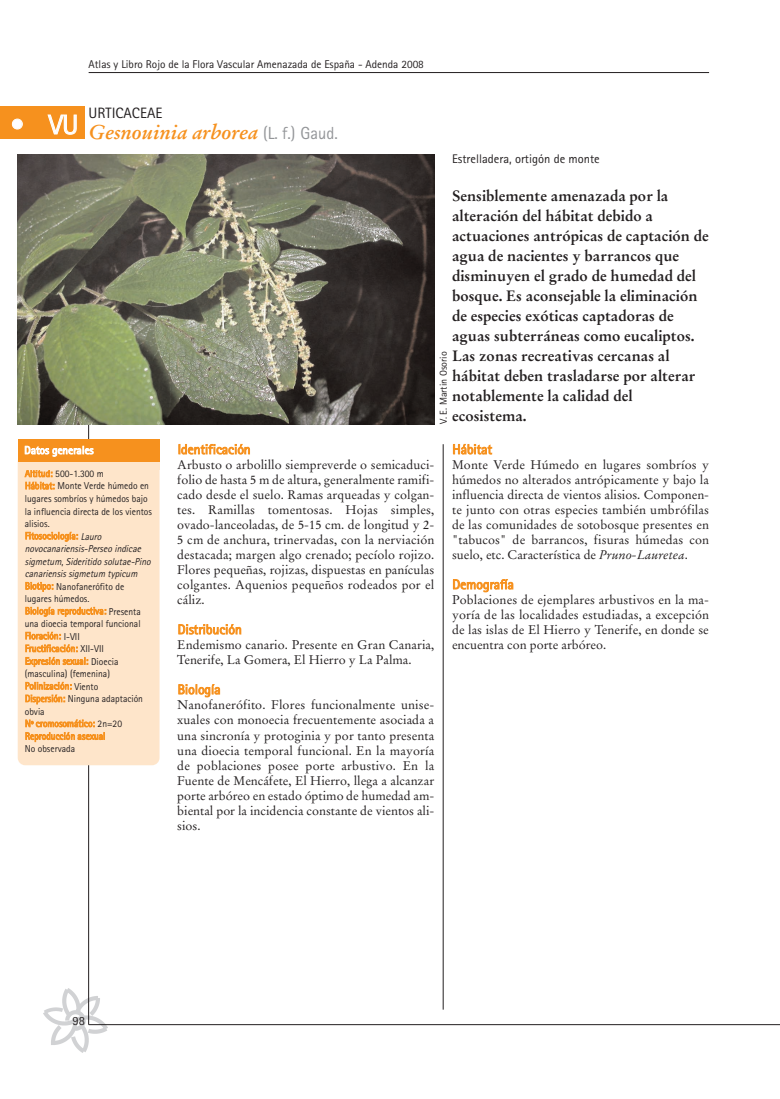
<style>
.page{position:relative;width:780px;height:1099px;background:#fff}
.page>*{position:absolute;margin:0;border:0;box-sizing:border-box;transform-origin:0 0}
.t1{font:27.5px "Rotis Sans Serif";color:#fff}
.t2{font:italic 700 20px "Stempel Garamond";color:#f6911e}
.t3{font:700 15px/20px "Stempel Garamond";color:#231f20}
.t4{font:15px "Rotis Sans Serif";color:#231f20}
.t5{font:13.75px "Rotis Sans Serif";color:#f6911e}
.t6{font:12.5px/15px "Stempel Garamond";color:#231f20;text-align:justify}
.t7{font:12.5px "Rotis Sans Serif";color:#231f20}
.t8{font:11.25px "Rotis Sans Serif";color:#231f20}
.t9{font:11.25px "Rotis Sans Serif";color:#fff}
.t10{font:10px/12.5px "Rotis Sans Serif";color:#231f20;scale:.95 1}
.t11{font:10px "Rotis Sans Serif";color:#231f20}
.s1{font-family:"Rotis Sans Serif";font-weight:400;font-style:normal;font-size:17.5px;color:#939598}
.s2{color:#f6911e}
.s3{font-style:italic}
</style>
<div class="page">
<img style="left:44px;top:988px;width:64px;height:64px">
<hr style="left:89px;top:1024px;width:691px;height:1px;background:#231f20">
<hr style="left:88px;top:169px;width:1px;height:855px;background:#231f20">
<hr style="left:89px;top:72px;width:620px;height:1px;background:#231f20">
<div style="left:0;top:107px;width:85px;height:32px;background:#f6911e"></div>
<div style="left:18px;top:454px;width:141px;height:311px;background:#fee5ca;border-radius:8px"></div>
<img style="left:18px;top:154px;width:416px;height:270px">
<div style="left:18px;top:439px;width:141px;height:24px;background:#f6911e"></div>
<div style="left:18px;top:462px;width:141px;height:7px;background:#fee5ca"></div>
<hr style="left:443px;top:444px;width:1px;height:565px;background:#231f20">
<p class="t8" style="left:89px;top:60px;width:337px">Atlas y Libro Rojo de la Flora Vascular Amenazada de España - Adenda 2008</p>
<h1 class="t1" style="left:11px;top:115px;width:69px">• VU</h1>
<p class="t4" style="left:89px;top:108px;width:75px">URTICACEAE</p>
<h2 class="t2" style="left:89px;top:123px;width:251px">Gesnouinia arborea <span class="s1">(L. f.) Gaud.</span></h2>
<p class="t7" style="left:452px;top:154px;width:149px">Estrelladera, ortigón de monte</p>
<p class="t3" style="left:452px;top:187px;width:258px">Sensiblemente amenazada por la alteración del hábitat debido a actuaciones antrópicas de captación de agua de nacientes y barrancos que disminuyen el grado de humedad del bosque. Es aconsejable la eliminación de especies exóticas captadoras de aguas subterráneas como eucaliptos.<br>Las zonas recreativas cercanas al hábitat deben trasladarse por alterar notablemente la calidad del ecosistema.</p>
<p class="t11" style="left:440px;top:424px;width:74px;rotate:-90deg">V. E. Martin Osorio</p>
<p class="t9" style="left:24px;top:446px;width:71px">Datos generales</p>
<p class="t10" style="left:25px;top:468px;width:136px"><span class="s2">Altitud:</span> 500-1.300 m<br><span class="s2">Hábitat:</span> Monte Verde húmedo en lugares sombríos y húmedos bajo la influencia directa de los vientos alisios.<br><span class="s2">Fitosociología:</span> <span class="s3">Lauro novocanariensis-Perseo indicae sigmetum</span>, <span class="s3">Sideritido solutae-Pino canariensis sigmetum typicum<br></span><span class="s2">Biotipo:</span> Nanofanerófito de lugares húmedos.<br><span class="s2">Biología reproductiva:</span> Presenta una dioecia temporal funcional<br><span class="s2">Floración:</span> I-VII<br><span class="s2">Fructificación:</span> XII-VII<br><span class="s2">Expresión sexual:</span> Dioecia (masculina) (femenina)<br><span class="s2">Polinización:</span> Viento<br><span class="s2">Dispersión:</span> Ninguna adaptación obvia<br><span class="s2">Nº cromosomático:</span> 2n=20<br><span class="s2">Reproducción asexual</span></p>
<p class="t10" style="left:25px;top:743px;width:54px">No observada</p>
<p class="t5" style="left:178px;top:444px;width:74px">Identificación</p>
<p class="t6" style="left:177px;top:458px;width:259px">Arbusto o arbolillo siempreverde o semicaduci&shy;folio de hasta 5 m de altura, generalmente ramifi&shy;cado desde el suelo. Ramas arqueadas y colgan&shy;tes. Ramillas tomentosas. Hojas simples, ovado-lanceoladas, de 5-15 cm. de longitud y 2- 5 cm de anchura, trinervadas, con la nerviación destacada; margen algo crenado; pecíolo rojizo.<br>Flores pequeñas, rojizas, dispuestas en panículas colgantes. Aquenios pequeños rodeados por el cáliz.</p>
<p class="t5" style="left:178px;top:624px;width:66px">Distribución</p>
<p class="t6" style="left:177px;top:638px;width:258px">Endemismo canario. Presente en Gran Canaria,<br>Tenerife, La Gomera, El Hierro y La Palma.</p>
<p class="t5" style="left:178px;top:684px;width:44px">Biología</p>
<p class="t6" style="left:177px;top:698px;width:258px">Nanofanerófito. Flores funcionalmente unise&shy;xuales con monoecia frecuentemente asociada a una sincronía y protoginia y por tanto presenta una dioecia temporal funcional. En la mayoría de poblaciones posee porte arbustivo. En la Fuente de Mencáfete, El Hierro, llega a alcanzar porte arbóreo en estado óptimo de humedad am&shy;biental por la incidencia constante de vientos ali&shy;sios.</p>
<p class="t5" style="left:452px;top:444px;width:41px">Hábitat</p>
<p class="t6" style="left:452px;top:458px;width:258px">Monte Verde Húmedo en lugares sombríos y húmedos no alterados antrópicamente y bajo la influencia directa de vientos alisios. Componen&shy;te junto con otras especies también umbrófilas de las comunidades de sotobosque presentes en "tabucos" de barrancos, fisuras húmedas con suelo, etc. Característica de <span class="s3">Pruno-Lauretea</span>.</p>
<p class="t5" style="left:452px;top:579px;width:63px">Demografía</p>
<p class="t6" style="left:452px;top:593px;width:258px">Poblaciones de ejemplares arbustivos en la ma&shy;yoría de las localidades estudiadas, a excepción de las islas de El Hierro y Tenerife, en donde se encuentra con porte arbóreo.</p>
<p class="t7" style="left:73px;top:1015px;width:14px">98</p>
</div>
